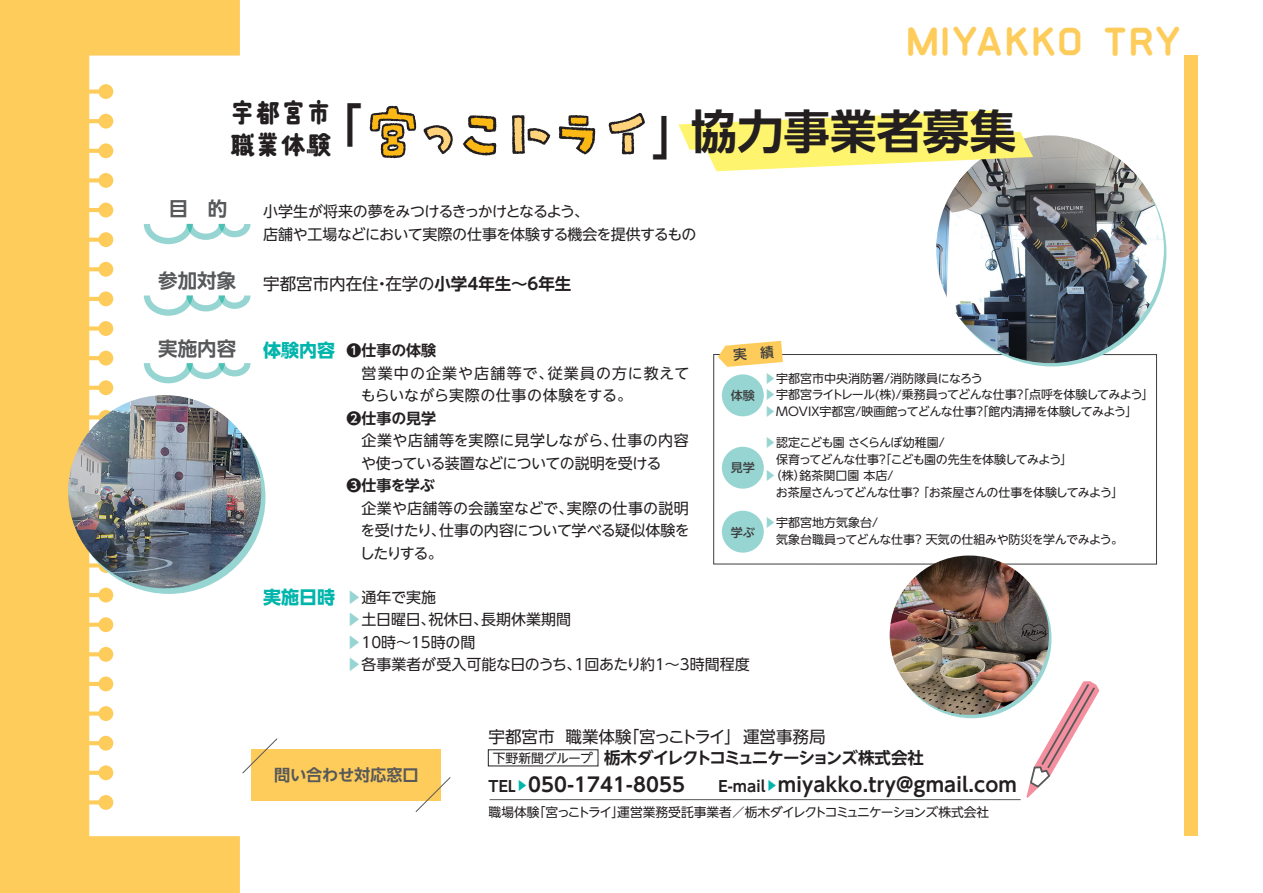
<style>
.page{position:relative;width:1263px;height:893px;background:#fff}
.page>*{position:absolute;margin:0;border:0;box-sizing:border-box;transform-origin:0 0}
.t1{font:700 46.5px "UD Shin Go NT Pro De";color:#231f20}
.t2{font:37.5px "AB kokoro no 3";letter-spacing:-.08em;color:#fecc5b}
.t3{font:25.5px/31.5px "AB kokoro no 3";color:#231f20}
.t4{font:700 19.5px "UD Shin Go NT Pro De";letter-spacing:.01em;color:#231f20}
.t5{font:700 19.5px "UD Shin Go NT Pro De";color:#57585a}
.t6{font:700 18px "UD Shin Go NT Pro";color:#00b5ac}
.t7{font:16.5px "UD Shin Go NT Pro";color:#231f20}
.t8{font:700 16.5px "UD Shin Go NT Pro De";letter-spacing:-.06em;color:#231f20}
.t9{font:700 16.2px "UD Shin Go NT Pro De";letter-spacing:-.005em;color:#57585a}
.t10{font:15px/22.5px "UD Shin Go NT Pro";letter-spacing:-.01em;color:#231f20}
.t11{font:15px/22.5px "UD Shin Go NT Pro";letter-spacing:-.04em;color:#231f20}
.t12{font:15px/22.5px "UD Shin Go NT Pro";letter-spacing:.05em;color:#231f20}
.t13{font:700 15px "UD Shin Go NT Pro De";color:#231f20}
.t14{font:15px "UD Shin Go Pro";letter-spacing:-.005em;color:#231f20}
.t15{font:12.75px "UD Shin Go NT Pro";letter-spacing:-.055em;color:#231f20}
.t16{font:12px/16.5px "UD Shin Go NT Pro";letter-spacing:-.03em;color:#231f20}
.t17{font:12px "UD Shin Go NT Pro";letter-spacing:-.055em;color:#231f20}
.t18{font:12px "UD Shin Go NT Pro";letter-spacing:-.06em;color:#231f20}
.t19{font:500 12px "UD Shin Go NT Pro";color:#3e3e3f}
.s1{font-family:"UD Shin Go NT Pro De";font-weight:700}
.s2{color:#96d5d2}
.s3{font-family:"UD Shin Go NT Pro";color:#96d5d2}
.s4{font-family:"UD Shin Go NT Pro";font-weight:400;font-size:12.75px}
.s5{font-size:15px}
.s6{font-size:12px;color:#00b5ac}
</style>
<div class="page">
<div style="left:1183px;top:55px;width:14px;height:780px;background:#fecc5b"></div>
<svg style="left:0;top:0;width:240px;height:893px;fill:#fecc5b"></svg>
<div style="left:713px;top:354px;width:444px;height:210px;border:1px solid #3e3e3f"></div>
<div style="left:722px;top:374px;width:42px;height:42px;background:#96d5d2;border-radius:50%"></div>
<div style="left:722px;top:447px;width:42px;height:42px;background:#96d5d2;border-radius:50%"></div>
<div style="left:722px;top:511px;width:42px;height:42px;background:#96d5d2;border-radius:50%"></div>
<svg style="left:144px;top:224px;width:107px;height:20px"></svg>
<svg style="left:144px;top:296px;width:107px;height:20px"></svg>
<svg style="left:144px;top:363px;width:107px;height:20px"></svg>
<svg style="left:1025px;top:680px;width:75px;height:118px"></svg>
<div style="left:251px;top:750px;width:190px;height:51px;background:#fecc5b"></div>
<svg style="left:242px;top:738px;width:36px;height:36px"></svg>
<svg style="left:415px;top:777px;width:36px;height:35px"></svg>
<hr style="left:490px;top:799px;width:531px;height:1px;background:#57585a">
<img style="left:936px;top:135px;width:228px;height:228px;border-radius:114px">
<div style="left:892px;top:559px;width:159px;height:159px;background:#96d5d2;border-radius:50%"></div>
<img style="left:890px;top:556px;width:159px;height:159px;border-radius:79px">
<svg style="left:72px;top:401px;width:193px;height:193px"></svg>
<img style="left:68px;top:395px;width:193px;height:193px;border-radius:97px">
<svg style="left:678px;top:110px;width:355px;height:61px"></svg>
<svg style="left:424px;top:125px;width:29px;height:29px"></svg>
<svg style="left:463px;top:115px;width:33px;height:40px"></svg>
<svg style="left:512px;top:115px;width:38px;height:39px"></svg>
<svg style="left:559px;top:115px;width:36px;height:40px"></svg>
<svg style="left:609px;top:113px;width:36px;height:41px"></svg>
<svg style="left:370px;top:106px;width:46px;height:52px"></svg>
<svg style="left:718px;top:341px;width:65px;height:26px"></svg>
<h2 class="t2" style="left:904px;top:22px;width:281px">MIYAKKO TRY</h2>
<h3 class="t3" style="left:230px;top:99px;width:103px">宇都宮市職業体験</h3>
<h1 class="t1" style="left:315px;top:88px;width:48px">「</h1>
<h1 class="t1" style="left:652px;top:94px;width:365px">」協力事業者募集</h1>
<h3 class="t5" style="left:169px;top:193px;width:60px">目　的</h3>
<p class="t11" style="left:263px;top:200px;width:435px">小学生が将来の夢をみつけるきっかけとなるよう、<br>店舗や工場などにおいて実際の仕事を体験する機会を提供するもの</p>
<h3 class="t5" style="left:158px;top:265px;width:79px">参加対象</h3>
<p class="t7" style="left:263px;top:270px;width:310px">宇都宮市内在住・在学の<span class="s1">小学4年生～6年生</span></p>
<h3 class="t5" style="left:158px;top:333px;width:79px">実施内容</h3>
<p class="t6" style="left:263px;top:335px;width:73px">体験内容</p>
<p class="t13" style="left:346px;top:338px;width:91px">❶仕事の体験</p>
<p class="t12" style="left:361px;top:361px;width:330px">営業中の企業や店舗等で、従業員の方に教えてもらいながら実際の仕事の体験をする。</p>
<p class="t13" style="left:346px;top:406px;width:91px">❷仕事の見学</p>
<p class="t10" style="left:361px;top:429px;width:329px">企業や店舗等を実際に見学しながら、仕事の内容や使っている装置などについての説明を受ける</p>
<p class="t13" style="left:346px;top:473px;width:90px">❸仕事を学ぶ</p>
<p class="t10" style="left:360px;top:496px;width:331px;text-align:justify">企業や店舗等の会議室などで、実際の仕事の説明を受けたり、仕事の内容について学べる疑似体験をしたりする。</p>
<p class="t19" style="left:731px;top:386px;width:26px">体験</p>
<p class="t19" style="left:731px;top:458px;width:26px">見学</p>
<p class="t19" style="left:731px;top:522px;width:25px">学ぶ</p>
<p class="t16" style="left:764px;top:370px;width:391px"><span class="s2">▶</span>宇都宮市中央消防署/消防隊員になろう<br><span class="s2">▶</span>宇都宮ライトレール(株)/乗務員ってどんな仕事？「点呼を体験してみよう」<span class="s2">▶</span>MOVIX宇都宮/映画館ってどんな仕事？「館内清掃を体験してみよう」</p>
<p class="t17" style="left:764px;top:433px;width:182px"><span class="s2">▶</span>認定こども園 さくらんぼ幼稚園/</p>
<p class="t18" style="left:776px;top:450px;width:298px">保育ってどんな仕事？「こども園の先生を体験してみよう」</p>
<p class="t16" style="left:764px;top:467px;width:131px"><span class="s2">▶</span>（株）銘茶関口園 本店/</p>
<p class="t17" style="left:776px;top:483px;width:349px">お茶屋さんってどんな仕事？ 「お茶屋さんの仕事を体験してみよう」</p>
<p class="t16" style="left:776px;top:514px;width:348px;text-indent:-12px"><span class="s2">▶</span>宇都宮地方気象台/<br>気象台職員ってどんな仕事？ 天気の仕組みや防災を学んでみよう。</p>
<p class="t6" style="left:263px;top:582px;width:73px">実施日時</p>
<p class="t14" style="left:346px;top:585px;width:91px"><span class="s3">▶</span>通年で実施</p>
<p class="t10" style="left:346px;top:608px;width:405px"><span class="s2">▶</span>土日曜日、祝休日、長期休業期間<br><span class="s2">▶</span>10時～15時の間<br><span class="s2">▶</span>各事業者が受入可能な日のうち、1回あたり約1～3時間程度</p>
<p class="t9" style="left:274px;top:761px;width:146px">問い合わせ対応窓口</p>
<p class="t7" style="left:489px;top:723px;width:338px">宇都宮市 職業体験「宮っこトライ」 運営事務局</p>
<p class="t8" style="left:493px;top:744px;width:433px"><span class="s4">下野新聞グループ</span> 栃木ダイレクトコミュニケーションズ株式会社</p>
<h3 class="t4" style="left:489px;top:768px;width:530px"><span class="s5">TEL</span><span class="s6">▶</span>050-1741-8055　 <span class="s5">E-mail</span><span class="s6">▶</span>miyakko.try@gmail.com</h3>
<p class="t15" style="left:489px;top:802px;width:502px">職場体験「宮っこトライ」運営業務受託事業者／栃木ダイレクトコミュニケーションズ株式会社</p>
</div>
